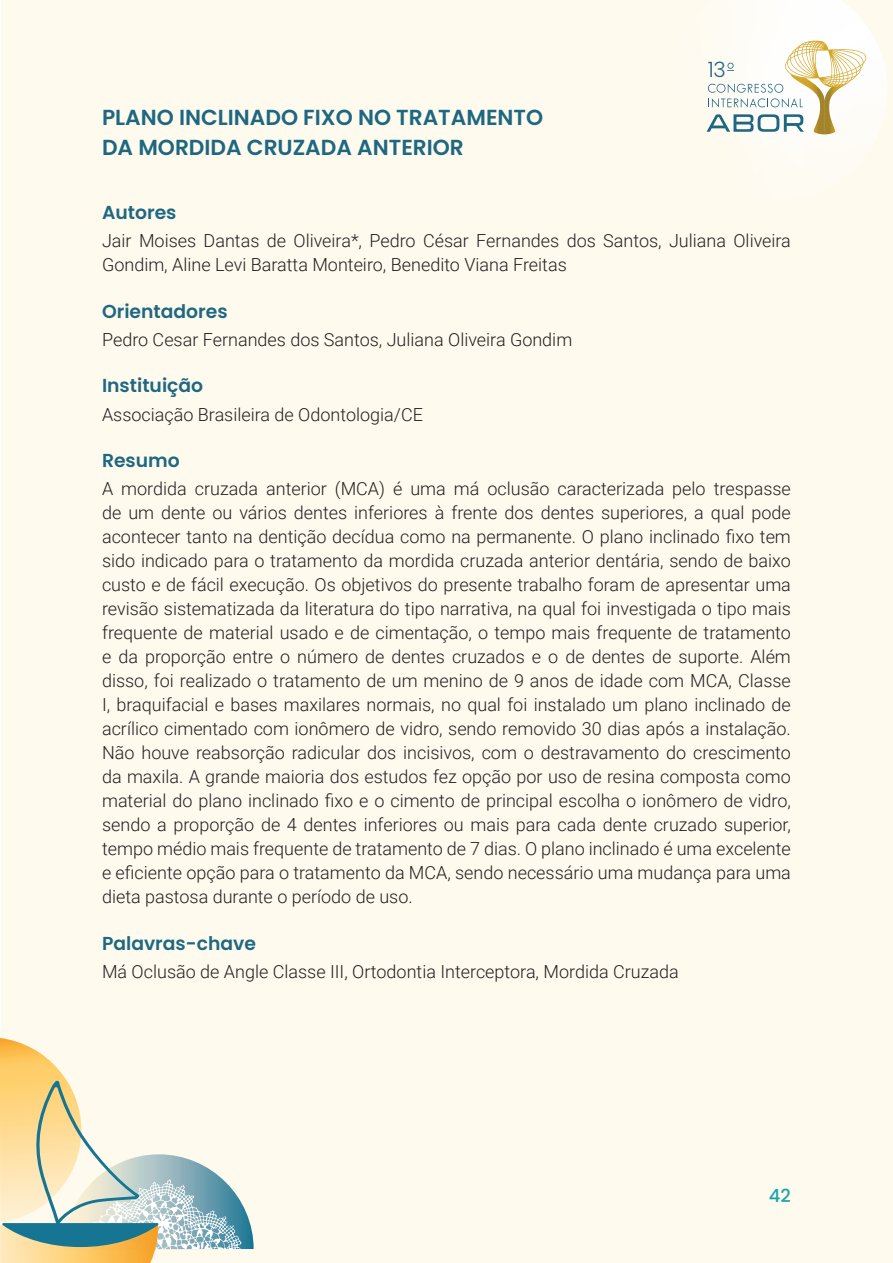
<style>
.page{position:relative;width:893px;height:1263px;background:#fff}
.page>*{position:absolute;margin:0;border:0;box-sizing:border-box;transform-origin:0 0}
.t1{font:600 21.75px/30.5px "Poppins";color:#1e6781}
.t2{font:300 21.15px "Poppins";color:#1e6781}
.t3{font:600 18.75px "Poppins";color:#1e6881}
.t4{font:300 18px/24px "Roboto";color:#231f20}
.t5{font:500 18px "Poppins";color:#1ba3ac}
</style>
<div class="page">
<div style="left:2px;top:0;width:891px;height:1263px;background:#fefaee"></div>
<svg style="left:242px;top:1204px;width:12px;height:45px"></svg>
<svg style="left:0;top:1038px;width:242px;height:225px"></svg>
<svg style="left:706px;top:0;width:181px;height:139px"></svg>
<p class="t1" style="left:102px;top:102px;width:443px">PLANO INCLINADO FIXO NO TRATAMENTO<br>DA MORDIDA CRUZADA ANTERIOR</p>
<p class="t2" style="left:708px;top:57px;width:20px">13</p>
<p class="t3" style="left:102px;top:201px;width:76px">Autores</p>
<p class="t4" style="left:102px;top:228px;width:690px">Jair Moises Dantas de Oliveira*, Pedro César Fernandes dos Santos, Juliana Oliveira<br>Gondim, Aline Levi Baratta Monteiro, Benedito Viana Freitas</p>
<p class="t3" style="left:102px;top:300px;width:127px">Orientadores</p>
<p class="t4" style="left:102px;top:327px;width:472px">Pedro Cesar Fernandes dos Santos, Juliana Oliveira Gondim</p>
<p class="t3" style="left:102px;top:375px;width:103px">Instituição</p>
<p class="t4" style="left:102px;top:402px;width:322px">Associação Brasileira de Odontologia/CE</p>
<p class="t3" style="left:102px;top:450px;width:79px">Resumo</p>
<p class="t4" style="left:102px;top:476px;width:690px;text-align:justify">A mordida cruzada anterior (MCA) é uma má oclusão caracterizada pelo trespasse de um dente ou vários dentes inferiores à frente dos dentes superiores, a qual pode acontecer tanto na dentição decídua como na permanente. O plano inclinado fixo tem sido indicado para o tratamento da mordida cruzada anterior dentária, sendo de baixo custo e de fácil execução. Os objetivos do presente trabalho foram de apresentar uma revisão sistematizada da literatura do tipo narrativa, na qual foi investigada o tipo mais frequente de material usado e de cimentação, o tempo mais frequente de tratamento e da proporção entre o número de dentes cruzados e o de dentes de suporte. Além disso, foi realizado o tratamento de um menino de 9 anos de idade com MCA, Classe I, braquifacial e bases maxilares normais, no qual foi instalado um plano inclinado de acrílico cimentado com ionômero de vidro, sendo removido 30 dias após a instalação.<br>Não houve reabsorção radicular dos incisivos, com o destravamento do crescimento da maxila. A grande maioria dos estudos fez opção por uso de resina composta como material do plano inclinado fixo e o cimento de principal escolha o ionômero de vidro, sendo a proporção de 4 dentes inferiores ou mais para cada dente cruzado superior, tempo médio mais frequente de tratamento de 7 dias. O plano inclinado é uma excelente e eficiente opção para o tratamento da MCA, sendo necessário uma mudança para uma dieta pastosa durante o período de uso.</p>
<p class="t3" style="left:102px;top:932px;width:155px">Palavras-chave</p>
<p class="t4" style="left:102px;top:959px;width:578px">Má Oclusão de Angle Classe III, Ortodontia Interceptora, Mordida Cruzada</p>
<p class="t5" style="left:769px;top:1185px;width:24px">42</p>
</div>
